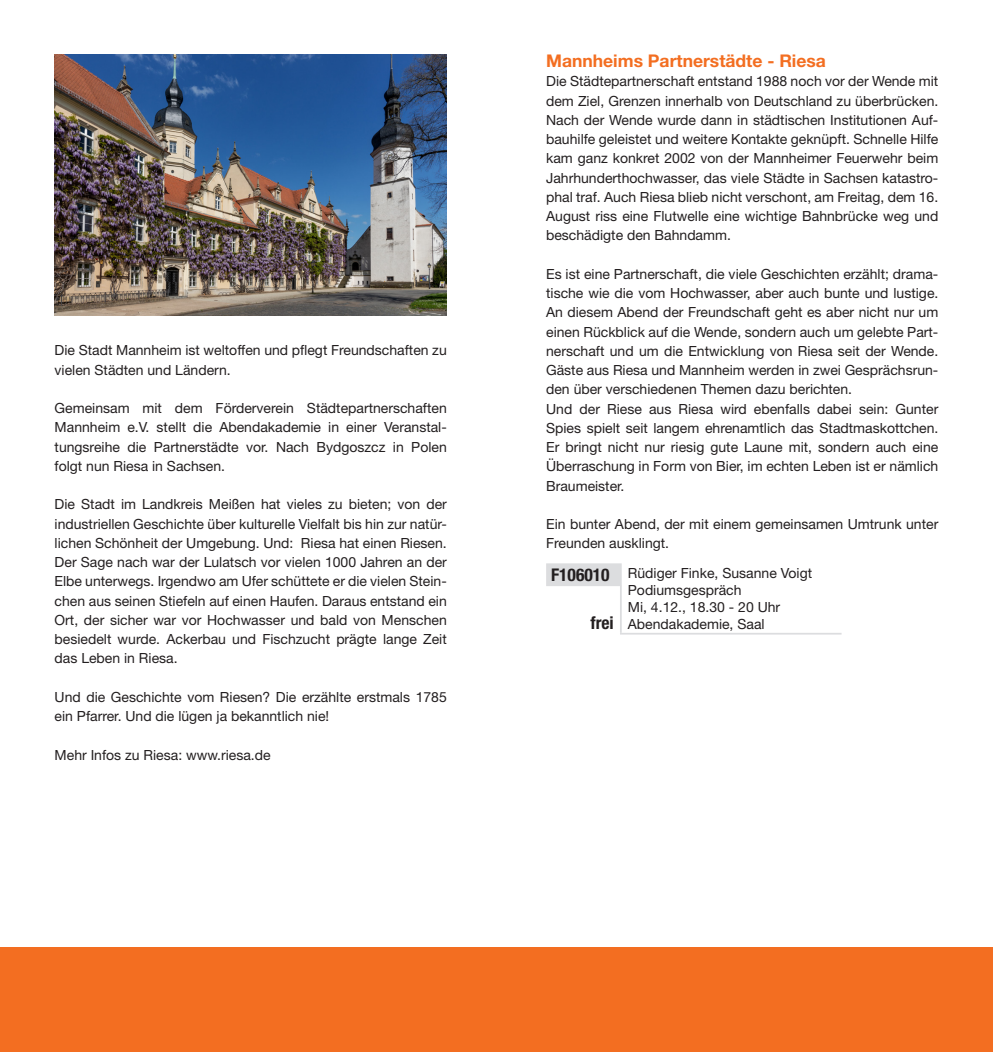
<style>
.page{position:relative;width:993px;height:1052px;background:#fff}
.page>*{position:absolute;margin:0;border:0;box-sizing:border-box;transform-origin:0 0}
.Kurstitel_a{font:700 17.5px "Helvetica Neue LT Pro";color:#f36e21}
.Kursnummer_a{font:700 condensed 17.5px "Helvetica Neue LT Pro";color:#231f20}
.Preis_a{font:700 condensed 17.5px "Helvetica Neue LT Pro";color:#231f20}
.Kursbeschreibung_a{font:14px/19.2px "Helvetica Neue LT Pro";color:#231f20;text-align:justify}
.Dozent_a{font:14px "Helvetica Neue LT Pro";color:#231f20}
.Wochentag_a{font:14px "Helvetica Neue LT Pro";color:#231f20}
.Veranstaltungsort_a{font:14px "Helvetica Neue LT Pro";color:#231f20}
.Veranstaltungsart_a{font:14px "Helvetica Neue LT Pro";color:#231f20}
</style>
<div class="page">
<div style="left:0;top:947px;width:992px;height:105px;background:#f36e21"></div>
<hr style="left:619px;top:633px;width:222px;height:1px;background:#dcdddf">
<hr style="left:619px;top:586px;width:2px;height:47px;background:#dcdddf">
<div style="left:546px;top:563px;width:75px;height:23px;background:#dcdddf"></div>
<img style="left:55px;top:55px;width:391px;height:261px">
<p class="Kursbeschreibung_a" style="left:55px;top:340px;width:393px">Die Stadt Mannheim ist weltoffen und pflegt Freundschaften zu vielen Städten und Ländern.</p>
<p class="Kursbeschreibung_a" style="left:55px;top:398px;width:393px">Gemeinsam mit dem Förderverein Städtepartnerschaften Mannheim e.V. stellt die Abendakademie in einer Veranstal&shy;tungsreihe die Partnerstädte vor. Nach Bydgoszcz in Polen folgt nun Riesa in Sachsen.</p>
<p class="Kursbeschreibung_a" style="left:55px;top:494px;width:393px">Die Stadt im Landkreis Meißen hat vieles zu bieten; von der industriellen Geschichte über kulturelle Vielfalt bis hin zur natür&shy;lichen Schönheit der Umgebung. Und: Riesa hat einen Riesen.</p>
<p class="Kursbeschreibung_a" style="left:55px;top:552px;width:393px">Der Sage nach war der Lulatsch vor vielen 1000 Jahren an der Elbe unterwegs. Irgendwo am Ufer schüttete er die vielen Stein&shy;chen aus seinen Stiefeln auf einen Haufen. Daraus entstand ein Ort, der sicher war vor Hochwasser und bald von Menschen besiedelt wurde. Ackerbau und Fischzucht prägte lange Zeit das Leben in Riesa.</p>
<p class="Kursbeschreibung_a" style="left:55px;top:687px;width:393px">Und die Geschichte vom Riesen? Die erzählte erstmals 1785 ein Pfarrer. Und die lügen ja bekanntlich nie!</p>
<p class="Kursbeschreibung_a" style="left:55px;top:745px;width:217px">Mehr Infos zu Riesa: www.riesa.de</p>
<p class="Kurstitel_a" style="left:546px;top:50px;width:281px">Mannheims Partnerstädte - Riesa</p>
<p class="Kursbeschreibung_a" style="left:546px;top:71px;width:393px">Die Städtepartnerschaft entstand 1988 noch vor der Wende mit dem Ziel, Grenzen innerhalb von Deutschland zu überbrücken.<br>Nach der Wende wurde dann in städtischen Institutionen Auf&shy;bauhilfe geleistet und weitere Kontakte geknüpft. Schnelle Hilfe kam ganz konkret 2002 von der Mannheimer Feuerwehr beim Jahrhunderthochwasser, das viele Städte in Sachsen katastro&shy;phal traf. Auch Riesa blieb nicht verschont, am Freitag, dem 16.<br>August riss eine Flutwelle eine wichtige Bahnbrücke weg und beschädigte den Bahndamm.</p>
<p class="Kursbeschreibung_a" style="left:546px;top:264px;width:393px">Es ist eine Partnerschaft, die viele Geschichten erzählt; drama&shy;tische wie die vom Hochwasser, aber auch bunte und lustige.<br>An diesem Abend der Freundschaft geht es aber nicht nur um einen Rückblick auf die Wende, sondern auch um gelebte Part&shy;nerschaft und um die Entwicklung von Riesa seit der Wende.<br>Gäste aus Riesa und Mannheim werden in zwei Gesprächsrun&shy;den über verschiedenen Themen dazu berichten.</p>
<p class="Kursbeschreibung_a" style="left:546px;top:399px;width:393px">Und der Riese aus Riesa wird ebenfalls dabei sein: Gunter Spies spielt seit langem ehrenamtlich das Stadtmaskottchen.<br>Er bringt nicht nur riesig gute Laune mit, sondern auch eine Überraschung in Form von Bier, im echten Leben ist er nämlich Braumeister.</p>
<p class="Kursbeschreibung_a" style="left:546px;top:514px;width:393px">Ein bunter Abend, der mit einem gemeinsamen Umtrunk unter<br>Freunden ausklingt.</p>
<p class="Kursnummer_a" style="left:551px;top:564px;width:60px">F106010</p>
<p class="Dozent_a" style="left:627px;top:565px;width:186px">Rüdiger Finke, Susanne Voigt</p>
<p class="Veranstaltungsart_a" style="left:627px;top:581px;width:115px">Podiumsgespräch</p>
<p class="Wochentag_a" style="left:627px;top:598px;width:154px">Mi, 4.12., 18.30 - 20 Uhr</p>
<p class="Preis_a" style="left:590px;top:612px;width:25px">frei</p>
<p class="Veranstaltungsort_a" style="left:627px;top:615px;width:138px">Abendakademie, Saal</p>
</div>
